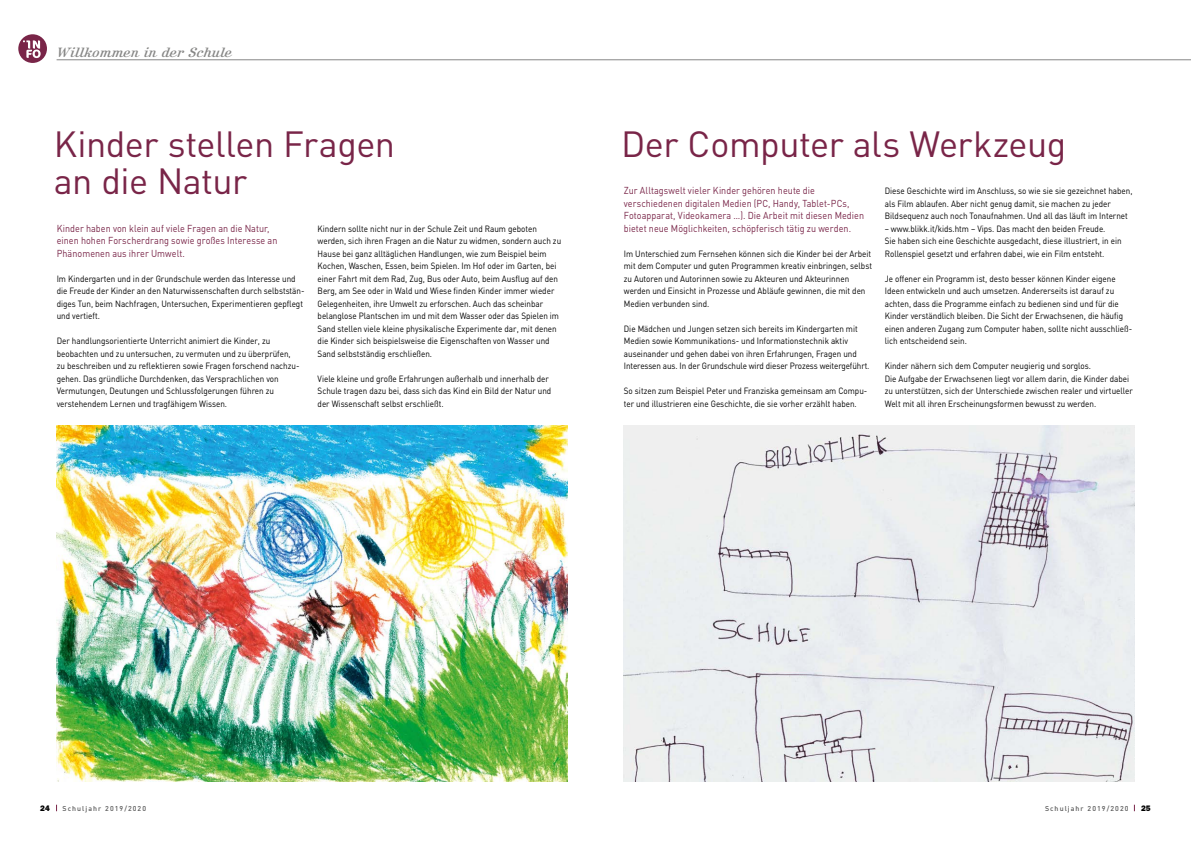
<style>
.page{position:relative;width:1191px;height:842px;background:#fff}
.page>*{position:absolute;margin:0;border:0;box-sizing:border-box;transform-origin:0 0}
.t1{font:36px/37.5px "DIN";letter-spacing:-.015em;color:#792548}
.t2{font:14px "Kursivschrift Liegend";letter-spacing:.02em;color:#878786}
.t3{font:10px/12.5px "DIN";letter-spacing:.005em;color:#792548;scale:.9 1}
.t4{font:9px/12.5px "DIN";color:#000;scale:.9 1}
.t5{font:800 8px "Franklin Gothic";color:#000}
.t6{font:500 7px "DIN";letter-spacing:.15em;color:#565656}
</style>
<div class="page">
<div style="left:18px;top:34px;width:29px;height:29px;background:#792548;border-radius:50%"></div>
<svg style="left:23px;top:40px;width:18px;height:18px"></svg>
<img style="left:57px;top:426px;width:510px;height:356px">
<hr style="left:57px;top:60px;width:1134px;height:1px;background:#878786">
<img style="left:624px;top:426px;width:510px;height:356px">
<h2 class="t2" style="left:57px;top:44px;width:177px">Willkommen in der Schule</h2>
<h1 class="t1" style="left:54px;top:124px;width:343px">Kinder stellen Fragen an die Natur</h1>
<p class="t3" style="left:57px;top:222px;width:247px">Kinder haben von klein auf viele Fragen an die Natur, einen hohen Forscherdrang sowie großes Interesse an<br>Phänomenen aus ihrer Umwelt.</p>
<p class="t4" style="left:57px;top:272px;width:277px">Im Kindergarten und in der Grundschule werden das Interesse und die Freude der Kinder an den Naturwissenschaften durch selbststän&shy;diges Tun, beim Nachfragen, Untersuchen, Experimentieren gepflegt und vertieft.</p>
<p class="t4" style="left:57px;top:335px;width:271px">Der handlungsorientierte Unterricht animiert die Kinder, zu beobachten und zu untersuchen, zu vermuten und zu überprüfen, zu beschreiben und zu reflektieren sowie Fragen forschend nachzu&shy;gehen. Das gründliche Durchdenken, das Versprachlichen von Vermutungen, Deutungen und Schlussfolgerungen führen zu verstehendem Lernen und tragfähigem Wissen.</p>
<p class="t4" style="left:317px;top:222px;width:272px">Kindern sollte nicht nur in der Schule Zeit und Raum geboten werden, sich ihren Fragen an die Natur zu widmen, sondern auch zu Hause bei ganz alltäglichen Handlungen, wie zum Beispiel beim Kochen, Waschen, Essen, beim Spielen. Im Hof oder im Garten, bei einer Fahrt mit dem Rad, Zug, Bus oder Auto, beim Ausflug auf den Berg, am See oder in Wald und Wiese finden Kinder immer wieder Gelegenheiten, ihre Umwelt zu erforschen. Auch das scheinbar belanglose Plantschen im und mit dem Wasser oder das Spielen im Sand stellen viele kleine physikalische Experimente dar, mit denen die Kinder sich beispielsweise die Eigenschaften von Wasser und Sand selbstständig erschließen.</p>
<p class="t4" style="left:317px;top:372px;width:261px">Viele kleine und große Erfahrungen außerhalb und innerhalb der<br>Schule tragen dazu bei, dass sich das Kind ein Bild der Natur und der Wissenschaft selbst erschließt.</p>
<h1 class="t1" style="left:621px;top:124px;width:447px">Der Computer als Werkzeug</h1>
<p class="t3" style="left:624px;top:184px;width:268px">Zur Alltagswelt vieler Kinder gehören heute die verschiedenen digitalen Medien (PC, Handy, Tablet-PCs, Fotoapparat, Videokamera …). Die Arbeit mit diesen Medien bietet neue Möglichkeiten, schöpferisch tätig zu werden.</p>
<p class="t4" style="left:624px;top:247px;width:277px">Im Unterschied zum Fernsehen können sich die Kinder bei der Arbeit mit dem Computer und guten Programmen kreativ einbringen, selbst zu Autoren und Autorinnen sowie zu Akteuren und Akteurinnen werden und Einsicht in Prozesse und Abläufe gewinnen, die mit den Medien verbunden sind.</p>
<p class="t4" style="left:624px;top:322px;width:274px">Die Mädchen und Jungen setzen sich bereits im Kindergarten mit Medien sowie Kommunikations- und Informationstechnik aktiv auseinander und gehen dabei von ihren Erfahrungen, Fragen und Interessen aus. In der Grundschule wird dieser Prozess weitergeführt.</p>
<p class="t4" style="left:624px;top:385px;width:272px">So sitzen zum Beispiel Peter und Franziska gemeinsam am Compu&shy;ter und illustrieren eine Geschichte, die sie vorher erzählt haben.</p>
<p class="t4" style="left:884px;top:185px;width:277px">Diese Geschichte wird im Anschluss, so wie sie sie gezeichnet haben, als Film ablaufen. Aber nicht genug damit, sie machen zu jeder<br>Bildsequenz auch noch Tonaufnahmen. Und all das läuft im Internet</p>
<p class="t4" style="left:884px;top:222px;width:265px">– www.blikk.it/kids.htm – Vips. Das macht den beiden Freude.<br>Sie haben sich eine Geschichte ausgedacht, diese illustriert, in ein<br>Rollenspiel gesetzt und erfahren dabei, wie ein Film entsteht.</p>
<p class="t4" style="left:884px;top:272px;width:276px">Je offener ein Programm ist, desto besser können Kinder eigene Ideen entwickeln und auch umsetzen. Andererseits ist darauf zu achten, dass die Programme einfach zu bedienen sind und für die Kinder verständlich bleiben. Die Sicht der Erwachsenen, die häufig einen anderen Zugang zum Computer haben, sollte nicht ausschließ&shy;lich entscheidend sein.</p>
<p class="t4" style="left:884px;top:360px;width:277px">Kinder nähern sich dem Computer neugierig und sorglos.<br>Die Aufgabe der Erwachsenen liegt vor allem darin, die Kinder dabei zu unterstützen, sich der Unterschiede zwischen realer und virtueller Welt mit all ihren Erscheinungsformen bewusst zu werden.</p>
<p class="t5" style="left:40px;top:804px;width:11px">24</p>
<p class="t6" style="left:63px;top:803px;width:85px">Schuljahr 2019/2020</p>
<p class="t6" style="left:1045px;top:803px;width:85px">Schuljahr 2019/2020</p>
<p class="t5" style="left:1141px;top:804px;width:11px">25</p>
</div>
